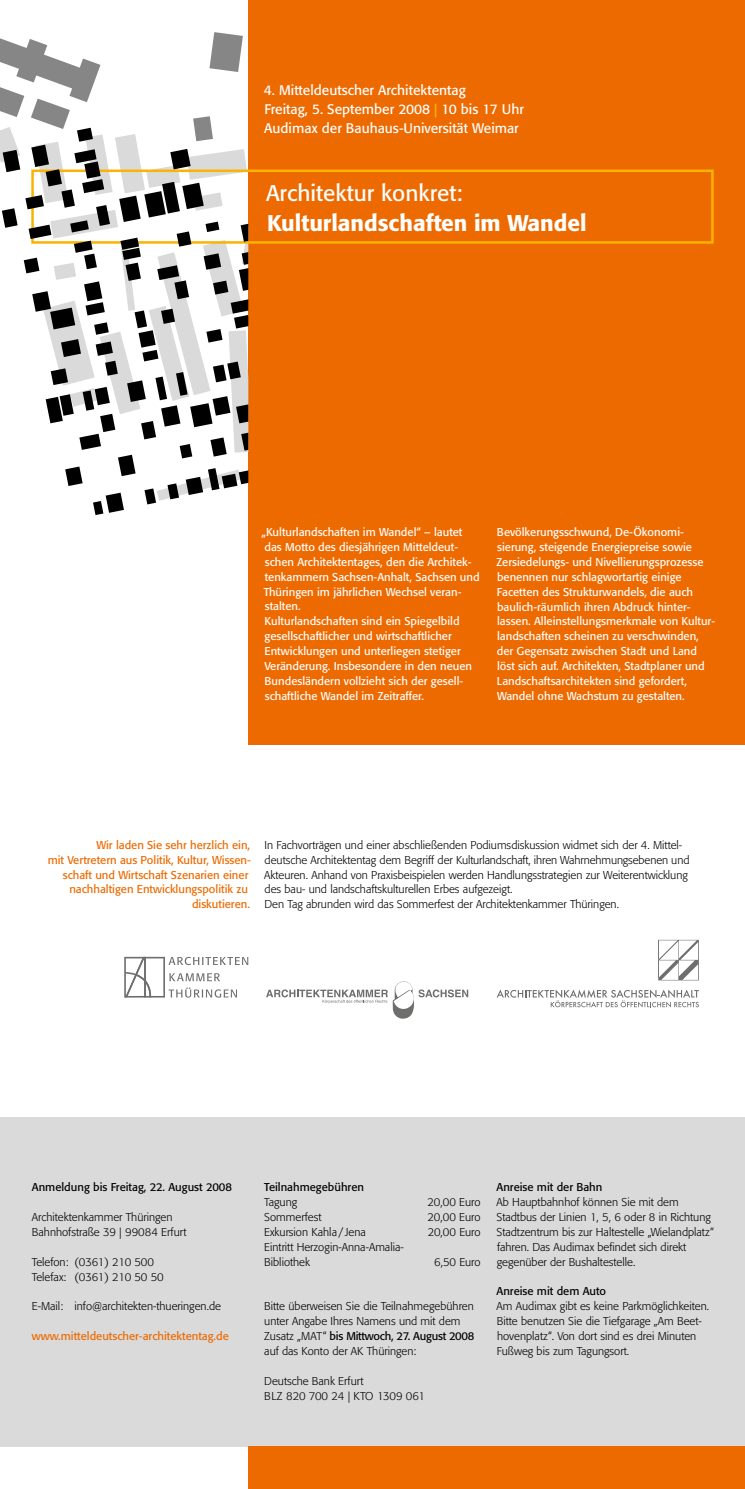
<style>
.page{position:relative;width:745px;height:1489px;background:#fff}
.page>*{position:absolute;margin:0;border:0;box-sizing:border-box;transform-origin:0 0}
.t1{font:500 22.5px "Formata";color:#fff}
.t2{font:22.5px "Formata";color:#fff}
.t3{font:13.75px/18.8px "Formata";color:#fff}
.t4{font:300 11.25px/14.9px "Formata";color:#000}
.t5{font:11.25px/14.9px "Formata";color:#fff}
.t6{font:11.25px/14.9px "Formata";color:#ed6a00;text-align:right}
.t7{font:11.25px "Formata";color:#000}
.s1{font-weight:500;color:#fab300}
.s2{font-weight:400}
</style>
<div class="page">
<div style="left:0;top:1116px;width:744px;height:330px;background:#dadada"></div>
<div style="left:248px;top:0;width:496px;height:744px;background:#ed6a00"></div>
<div style="left:31px;top:169px;width:682px;height:75px;border:2px solid #fab300"></div>
<svg style="left:0;top:32px;width:248px;height:483px"></svg>
<div style="left:248px;top:1446px;width:496px;height:42px;background:#ed6a00"></div>
<svg style="left:124px;top:956px;width:124px;height:41px"></svg>
<svg style="left:266px;top:981px;width:202px;height:37px"></svg>
<svg style="left:496px;top:989px;width:202px;height:18px"></svg>
<svg style="left:658px;top:939px;width:40px;height:41px"></svg>
<p class="t3" style="left:264px;top:81px;width:261px">4. Mitteldeutscher Architektentag<br>Freitag, 5. September 2008 <span class="s1">|</span> 10 bis 17 Uhr<br>Audimax der Bauhaus-Universität Weimar</p>
<h1 class="t2" style="left:266px;top:179px;width:198px">Architektur konkret:</h1>
<h1 class="t1" style="left:267px;top:209px;width:321px">Kulturlandschaften im Wandel</h1>
<p class="t5" style="left:261px;top:524px;width:219px">„Kulturlandschaften im Wandel“ – lautet das Motto des diesjährigen Mitteldeut&shy;schen Architektentages, den die Architek&shy;tenkammern Sachsen-Anhalt, Sachsen und Thüringen im jährlichen Wechsel veran&shy;stalten.<br>Kulturlandschaften sind ein Spiegelbild gesellschaftlicher und wirtschaftlicher Entwicklungen und unterliegen stetiger Veränderung. Insbesondere in den neuen Bundesländern vollzieht sich der gesell&shy;schaftliche Wandel im Zeitraffer.</p>
<p class="t5" style="left:496px;top:524px;width:220px">Bevölkerungsschwund, De-Ökonomi&shy;sierung, steigende Energiepreise sowie Zersiedelungs- und Nivellierungsprozesse benennen nur schlagwortartig einige Facetten des Strukturwandels, die auch baulich-räumlich ihren Abdruck hinter&shy;lassen. Alleinstellungsmerkmale von Kultur&shy;landschaften scheinen zu verschwinden, der Gegensatz zwischen Stadt und Land löst sich auf. Architekten, Stadtplaner und Landschaftsarchitekten sind gefordert, Wandel ohne Wachstum zu gestalten.</p>
<p class="t6" style="left:48px;top:837px;width:204px">Wir laden Sie sehr herzlich ein,<br>mit Vertretern aus Politik, Kultur, Wissen&shy;schaft und Wirtschaft Szenarien einer nachhaltigen Entwicklungspolitik zu diskutieren.</p>
<p class="t4" style="left:264px;top:837px;width:426px">In Fachvorträgen und einer abschließenden Podiumsdiskussion widmet sich der 4. Mittel&shy;deutsche Architektentag dem Begriff der Kulturlandschaft, ihren Wahrnehmungsebenen und Akteuren. Anhand von Praxisbeispielen werden Handlungsstrategien zur Weiterentwicklung des bau- und landschaftskulturellen Erbes aufgezeigt.<br>Den Tag abrunden wird das Sommerfest der Architektenkammer Thüringen.</p>
<p class="t7" style="left:32px;top:1180px;width:201px">Anmeldung bis Freitag, 22. August 2008</p>
<p class="t4" style="left:32px;top:1209px;width:156px">Architektenkammer Thüringen<br>Bahnhofstraße 39 | 99084 Erfurt</p>
<p class="t4" style="left:32px;top:1254px;width:133px">Telefon: (0361) 210 500<br>Telefax: (0361) 210 50 50</p>
<p class="t4" style="left:32px;top:1298px;width:190px">E-Mail: info@architekten-thueringen.de</p>
<p class="t6" style="left:32px;top:1328px;width:198px">www.mitteldeutscher-architektentag.de</p>
<p class="t7" style="left:264px;top:1180px;width:101px">Teilnahmegebühren</p>
<p class="t4" style="left:264px;top:1194px;width:34px">Tagung</p>
<p class="t4" style="left:427px;top:1194px;width:54px">20,00 Euro</p>
<p class="t4" style="left:264px;top:1209px;width:59px">Sommerfest</p>
<p class="t4" style="left:427px;top:1209px;width:54px">20,00 Euro</p>
<p class="t4" style="left:264px;top:1224px;width:103px">Exkursion Kahla / Jena</p>
<p class="t4" style="left:427px;top:1224px;width:54px">20,00 Euro</p>
<p class="t4" style="left:264px;top:1239px;width:141px">Eintritt Herzogin-Anna-Amalia-<br>Bibliothek</p>
<p class="t4" style="left:434px;top:1254px;width:48px">6,50 Euro</p>
<p class="t4" style="left:264px;top:1298px;width:211px">Bitte überweisen Sie die Teilnahmegebühren unter Angabe Ihres Namens und mit dem Zusatz „MAT“ <span class="s2">bis Mittwoch, 27. August 2008 </span>auf das Konto der AK Thüringen:</p>
<p class="t4" style="left:264px;top:1373px;width:162px">Deutsche Bank Erfurt<br>BLZ 820 700 24 | KTO 1309 061</p>
<p class="t7" style="left:496px;top:1180px;width:107px">Anreise mit der Bahn</p>
<p class="t4" style="left:496px;top:1194px;width:218px">Ab Hauptbahnhof können Sie mit dem Stadtbus der Linien 1, 5, 6 oder 8 in Richtung Stadtzentrum bis zur Haltestelle „Wielandplatz“ fahren. Das Audimax befindet sich direkt gegenüber der Bushaltestelle.</p>
<p class="t7" style="left:496px;top:1284px;width:111px">Anreise mit dem Auto</p>
<p class="t4" style="left:496px;top:1298px;width:214px">Am Audimax gibt es keine Parkmöglichkeiten.<br>Bitte benutzen Sie die Tiefgarage „Am Beet&shy;hovenplatz“. Von dort sind es drei Minuten Fußweg bis zum Tagungsort.</p>
</div>
